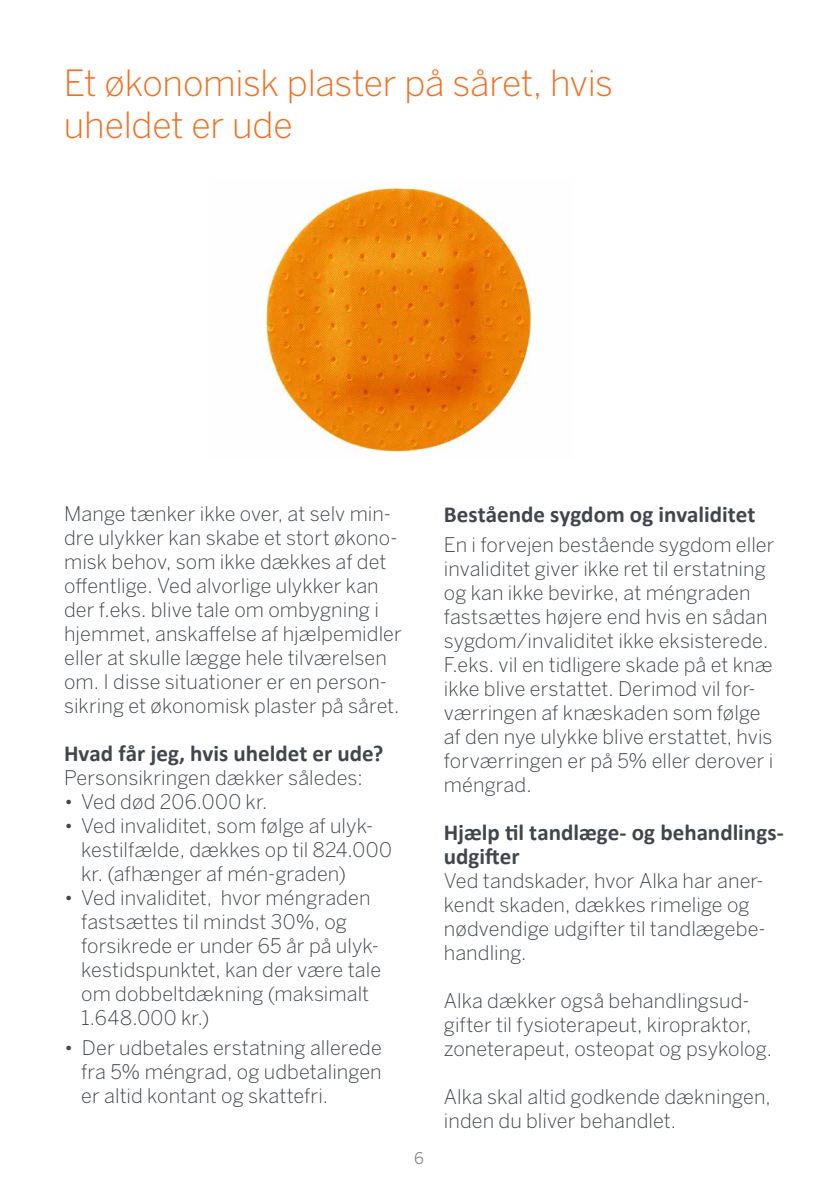
<style>
.page{position:relative;width:840px;height:1191px;background:#fff}
.page>*{position:absolute;margin:0;border:0;box-sizing:border-box;transform-origin:0 0}
.t1{font:300 35.8px/42px "Benton Sans";letter-spacing:-.01em;color:#f36f21}
.t2{font:700 23px/24px "Calibri";color:#42464b}
.t3{font:300 20px/24px "Benton Sans";letter-spacing:.005em;color:#42464b}
.t4{font:16px "Benton Sans";color:#808285}
</style>
<div class="page">
<img style="left:265px;top:187px;width:267px;height:266px">
<h1 class="t1" style="left:64px;top:62px;width:550px">Et økonomisk plaster på såret, hvis uheldet er ude</h1>
<p class="t3" style="left:64px;top:501px;width:339px">Mange tænker ikke over, at selv min&shy;dre ulykker kan skabe et stort økono&shy;misk behov, som ikke dækkes af det offentlige. Ved alvorlige ulykker kan der f.eks. blive tale om ombygning i hjemmet, anskaffelse af hjælpemidler eller at skulle lægge hele tilværelsen om. I disse situationer er en person&shy;sikring et økonomisk plaster på såret.</p>
<p class="t2" style="left:64px;top:740px;width:320px">Hvad får jeg, hvis uheldet er ude?</p>
<p class="t3" style="left:64px;top:765px;width:300px">Personsikringen dækker således:</p>
<p class="t3" style="left:64px;top:789px;width:205px">• Ved død 206.000 kr.</p>
<p class="t3" style="left:81px;top:813px;width:312px;text-indent:-17px">• Ved invaliditet, som følge af ulyk&shy;kestilfælde, dækkes op til 824.000 kr. (afhænger af mén-graden)</p>
<p class="t3" style="left:81px;top:885px;width:301px;text-indent:-17px">• Ved invaliditet, hvor méngraden fastsættes til mindst 30%, og forsikrede er under 65 år på ulyk&shy;kestidspunktet, kan der være tale om dobbeltdækning (maksimalt<br>1.648.000 kr.)</p>
<p class="t3" style="left:81px;top:1035px;width:302px;text-align:justify;text-indent:-17px">• Der udbetales erstatning allerede fra 5% méngrad, og udbetalingen er altid kontant og skattefri.</p>
<p class="t4" style="left:414px;top:1148px;width:11px">6</p>
<p class="t2" style="left:443px;top:502px;width:313px">Bestående sygdom og invaliditet</p>
<p class="t3" style="left:443px;top:532px;width:332px">En i forvejen bestående sygdom eller invaliditet giver ikke ret til erstatning og kan ikke bevirke, at méngraden fastsættes højere end hvis en sådan sygdom/invaliditet ikke eksisterede.<br>F.eks. vil en tidligere skade på et knæ ikke blive erstattet. Derimod vil for&shy;værringen af knæskaden som følge af den nye ulykke blive erstattet, hvis forværringen er på 5% eller derover i méngrad.</p>
<p class="t2" style="left:443px;top:819px;width:341px">Hjælp til tandlæge- og behandlings&shy;udgifter</p>
<p class="t3" style="left:443px;top:868px;width:323px">Ved tandskader, hvor Alka har aner&shy;kendt skaden, dækkes rimelige og nødvendige udgifter til tandlægebe&shy;handling.</p>
<p class="t3" style="left:443px;top:988px;width:329px">Alka dækker også behandlingsud&shy;gifter til fysioterapeut, kiropraktor, zoneterapeut, osteopat og psykolog.</p>
<p class="t3" style="left:443px;top:1084px;width:328px">Alka skal altid godkende dækningen, inden du bliver behandlet.</p>
</div>
